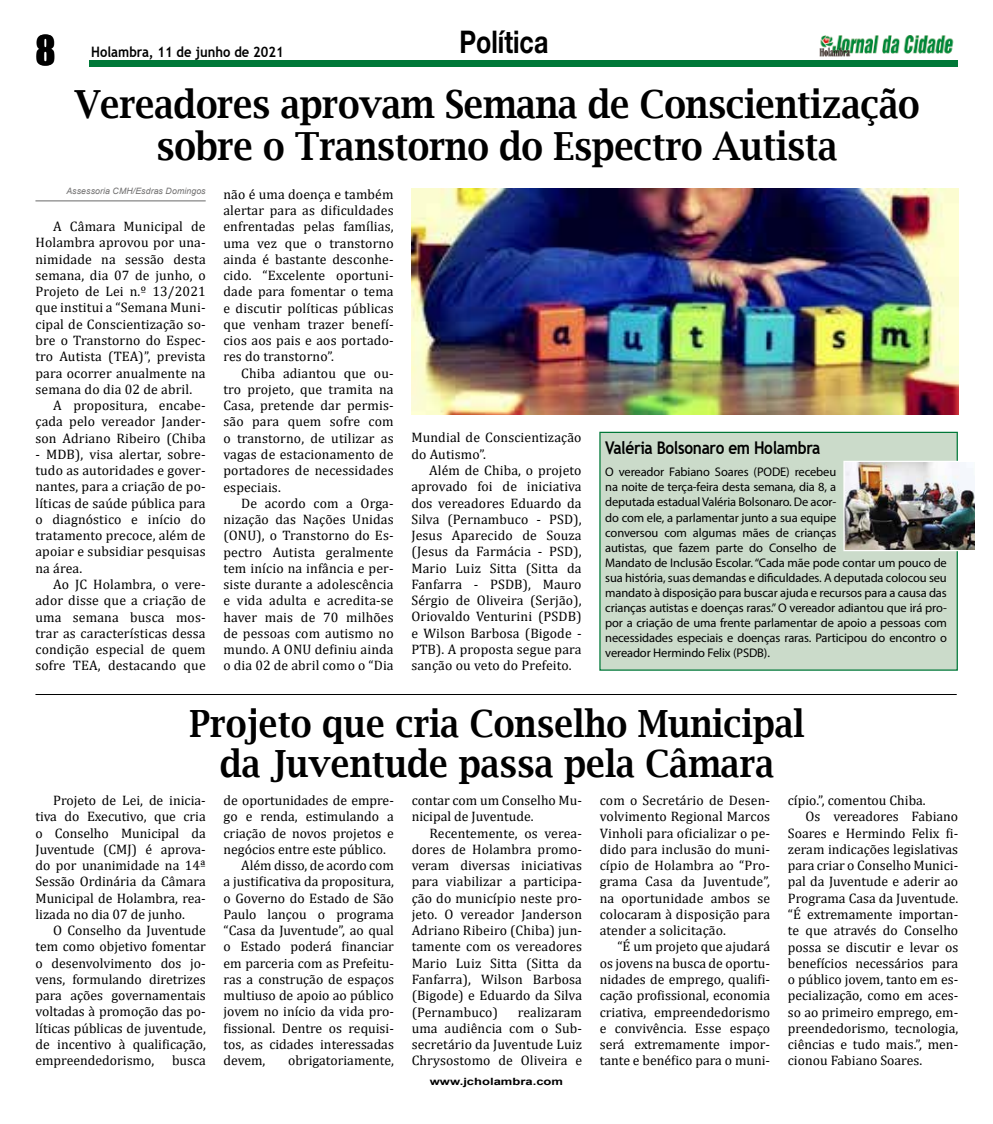
<style>
.page{position:relative;width:993px;height:1124px;background:#fff}
.page>*{position:absolute;margin:0;border:0;box-sizing:border-box;transform-origin:0 0}
.t1{font:600 38.75px/41.2px "Lucida Bright";letter-spacing:-.01em;color:#000;text-align:center;scale:.9 1}
.t2{font:600 37.5px/40px "Lucida Bright";color:#000;text-align:center;scale:.9 1}
.t3{font:37.5px "Impact";color:#000}
.t4{font:700 31.25px "Helvetica Neue";color:#000;scale:.8 1}
.t5{font:700 17.5px "Trebuchet MS";letter-spacing:-.02em;color:#000;scale:.88 1}
.t6{font:700 14.38px "Trebuchet MS";color:#000;scale:.9 1}
.t7{font:13.75px/16.2px "Cambria";color:#000;text-align:justify}
.t8{font:12.5px/15px "Myriad Pro";letter-spacing:-.01em;color:#000}
.t9{font:700 10px "Arial";color:#000;scale:1.3 1}
.t10{font:italic 8.75px "Arial";letter-spacing:.01em;color:#706f6f}
</style>
<div class="page">
<div style="left:89px;top:60px;width:868px;height:7px;background:#007838"></div>
<img style="left:819px;top:35px;width:135px;height:22px">
<hr style="left:35px;top:200px;width:171px;height:1px;background:#878787">
<hr style="left:35px;top:694px;width:921px;height:1px;background:#000">
<img style="left:411px;top:188px;width:546px;height:226px">
<div style="left:599px;top:431px;width:358px;height:239px;background:#cbdbca;border:1px solid #007838"></div>
<img style="left:845px;top:462px;width:129px;height:87px">
<div style="left:843px;top:460px;width:135px;height:91px;border:1px solid #fff"></div>
<img style="left:974px;top:460px;width:4px;height:91px">
<h2 class="t3" style="left:35px;top:21px;width:22px">8</h2>
<h3 class="t4" style="left:459px;top:22px;width:113px">Política</h3>
<h1 class="t1" style="left:74px;top:84px;width:940px">Vereadores aprovam Semana de Conscientização sobre o Transtorno do Espectro Autista</h1>
<p class="t6" style="left:91px;top:43px;width:215px">Holambra, 11 de junho de 2021</p>
<p class="t10" style="left:66px;top:186px;width:141px">Assessoria CMH/Esdras Domingos</p>
<p class="t7" style="left:53px;top:218px;width:154px">A Câmara Municipal de</p>
<p class="t7" style="left:35px;top:234px;width:172px">Holambra aprovou por una-</p>
<p class="t7" style="left:35px;top:251px;width:172px">nimidade na sessão desta</p>
<p class="t7" style="left:35px;top:267px;width:172px">semana, dia 07 de junho, o</p>
<p class="t7" style="left:35px;top:283px;width:172px">Projeto de Lei n.º 13/2021</p>
<p class="t7" style="left:35px;top:299px;width:172px">que institui a “Semana Muni-</p>
<p class="t7" style="left:35px;top:316px;width:172px">cipal de Conscientização so-</p>
<p class="t7" style="left:35px;top:332px;width:172px">bre o Transtorno do Espec-</p>
<p class="t7" style="left:35px;top:348px;width:172px">tro Autista (TEA)”, prevista</p>
<p class="t7" style="left:35px;top:364px;width:172px">para ocorrer anualmente na</p>
<p class="t7" style="left:35px;top:381px;width:158px">semana do dia 02 de abril.</p>
<p class="t7" style="left:53px;top:397px;width:154px">A propositura, encabe-</p>
<p class="t7" style="left:35px;top:413px;width:172px">çada pelo vereador Jander-</p>
<p class="t7" style="left:35px;top:429px;width:172px">son Adriano Ribeiro (Chiba</p>
<p class="t7" style="left:35px;top:446px;width:172px">- MDB), visa alertar, sobre&shy;tudo as autoridades e gover&shy;nantes, para a criação de po&shy;líticas de saúde pública para o diagnóstico e início do tratamento precoce, além de apoiar e subsidiar pesquisas na área.</p>
<p class="t7" style="left:35px;top:576px;width:172px;text-indent:18px">Ao JC Holambra, o vere&shy;ador disse que a criação de uma semana busca mos&shy;trar as características dessa condição especial de quem sofre TEA, destacando que</p>
<p class="t7" style="left:223px;top:186px;width:172px">não é uma doença e também alertar para as dificuldades enfrentadas pelas famílias, uma vez que o transtorno ainda é bastante desconhe&shy;cido. “Excelente oportuni&shy;dade para fomentar o tema e discutir políticas públicas que venham trazer benefí&shy;cios aos pais e aos portado&shy;res do transtorno”.</p>
<p class="t7" style="left:223px;top:365px;width:172px;text-indent:18px">Chiba adiantou que ou&shy;tro projeto, que tramita na Casa, pretende dar permis&shy;são para quem sofre com o transtorno, de utilizar as vagas de estacionamento de portadores de necessidades especiais.</p>
<p class="t7" style="left:223px;top:495px;width:172px;text-indent:18px">De acordo com a Orga&shy;nização das Nações Unidas (ONU), o Transtorno do Es&shy;pectro Autista geralmente tem início na infância e per&shy;siste durante a adolescência e vida adulta e acredita-se haver mais de 70 milhões de pessoas com autismo no mundo. A ONU definiu ainda o dia 02 de abril como o “Dia</p>
<p class="t7" style="left:411px;top:429px;width:172px">Mundial de Conscientização do Autismo”.</p>
<p class="t7" style="left:411px;top:462px;width:172px;text-indent:18px">Além de Chiba, o projeto aprovado foi de iniciativa dos vereadores Eduardo da Silva (Pernambuco - PSD), Jesus Aparecido de Souza (Jesus da Farmácia - PSD), Mario Luiz Sitta (Sitta da Fanfarra - PSDB), Mauro Sérgio de Oliveira (Serjão), Oriovaldo Venturini (PSDB) e Wilson Barbosa (Bigode - PTB). A proposta segue para sanção ou veto do Prefeito.</p>
<p class="t5" style="left:605px;top:437px;width:246px">Valéria Bolsonaro em Holambra</p>
<p class="t8" style="left:605px;top:464px;width:343px">O vereador Fabiano Soares (PODE) recebeu<br>na noite de terça-feira desta semana, dia 8, a<br>deputada estadual Valéria Bolsonaro. De acor-<br>do com ele, a parlamentar junto a sua equipe<br>conversou com algumas mães de crianças<br>autistas, que fazem parte do Conselho de<br>Mandato de Inclusão Escolar. “Cada mãe pode contar um pouco de sua história, suas demandas e dificuldades. A deputada colocou seu mandato à disposição para buscar ajuda e recursos para a causa das crianças autistas e doenças raras.” O vereador adiantou que irá pro&shy;por a criação de uma frente parlamentar de apoio a pessoas com necessidades especiais e doenças raras. Participou do encontro o vereador Hermindo Felix (PSDB).</p>
<h2 class="t2" style="left:189px;top:703px;width:684px">Projeto que cria Conselho Municipal da Juventude passa pela Câmara</h2>
<p class="t7" style="left:35px;top:792px;width:172px;text-indent:18px">Projeto de Lei, de inicia&shy;tiva do Executivo, que cria o Conselho Municipal da Juventude (CMJ) é aprova&shy;do por unanimidade na 14ª Sessão Ordinária da Câmara Municipal de Holambra, rea&shy;lizada no dia 07 de junho.</p>
<p class="t7" style="left:35px;top:922px;width:172px;text-indent:18px">O Conselho da Juventude tem como objetivo fomentar o desenvolvimento dos jo&shy;vens, formulando diretrizes para ações governamentais voltadas à promoção das po&shy;líticas públicas de juventude, de incentivo à qualificação, empreendedorismo,</p>
<p class="t7" style="left:172px;top:1052px;width:35px">busca</p>
<p class="t7" style="left:223px;top:792px;width:172px">de oportunidades de empre-</p>
<p class="t7" style="left:223px;top:808px;width:172px">go e renda, estimulando a</p>
<p class="t7" style="left:223px;top:824px;width:172px">criação de novos projetos e</p>
<p class="t7" style="left:223px;top:840px;width:164px">negócios entre este público.</p>
<p class="t7" style="left:241px;top:857px;width:154px">Além disso, de acordo com</p>
<p class="t7" style="left:223px;top:873px;width:172px">a justificativa da propositura,</p>
<p class="t7" style="left:223px;top:889px;width:172px">o Governo do Estado de São</p>
<p class="t7" style="left:223px;top:905px;width:172px">Paulo lançou o programa</p>
<p class="t7" style="left:223px;top:922px;width:172px">“Casa da Juventude”, ao qual</p>
<p class="t7" style="left:223px;top:938px;width:172px">o Estado poderá financiar</p>
<p class="t7" style="left:223px;top:954px;width:172px">em parceria com as Prefeitu-</p>
<p class="t7" style="left:223px;top:970px;width:172px">ras a construção de espaços</p>
<p class="t7" style="left:223px;top:987px;width:172px">multiuso de apoio ao público</p>
<p class="t7" style="left:223px;top:1003px;width:172px">jovem no início da vida pro-</p>
<p class="t7" style="left:223px;top:1019px;width:172px">fissional. Dentre os requisi-</p>
<p class="t7" style="left:223px;top:1035px;width:172px">tos, as cidades interessadas</p>
<p class="t7" style="left:223px;top:1052px;width:43px">devem,</p>
<p class="t7" style="left:288px;top:1052px;width:107px">obrigatoriamente,</p>
<p class="t7" style="left:411px;top:792px;width:172px">contar com um Conselho Mu&shy;nicipal de Juventude.</p>
<p class="t7" style="left:411px;top:824px;width:172px;text-indent:18px">Recentemente, os verea&shy;dores de Holambra promo&shy;veram diversas iniciativas para viabilizar a participa&shy;ção do município neste pro&shy;jeto. O vereador Janderson Adriano Ribeiro (Chiba) jun&shy;tamente com os vereadores Mario Luiz Sitta (Sitta da Fanfarra), Wilson Barbosa (Bigode) e Eduardo da Silva (Pernambuco)</p>
<p class="t7" style="left:411px;top:1003px;width:172px;text-indent:106px">realizaram uma audiência com o Sub&shy;secretário da Juventude Luiz Chrysostomo de Oliveira e</p>
<p class="t9" style="left:429px;top:1074px;width:104px">www.jcholambra.com</p>
<p class="t7" style="left:599px;top:792px;width:172px">com o Secretário de Desen&shy;volvimento Regional Marcos Vinholi para oficializar o pe&shy;dido para inclusão do muni&shy;cípio de Holambra ao “Pro&shy;grama Casa da Juventude”, na oportunidade ambos se colocaram à disposição para atender a solicitação.</p>
<p class="t7" style="left:599px;top:938px;width:172px;text-indent:18px">“É um projeto que ajudará os jovens na busca de oportu&shy;nidades de emprego, qualifi&shy;cação profissional, economia criativa, empreendedorismo e convivência. Esse espaço será extremamente impor&shy;tante e benéfico para o muni-</p>
<p class="t7" style="left:787px;top:792px;width:139px">cípio.”, comentou Chiba.</p>
<p class="t7" style="left:805px;top:808px;width:154px">Os vereadores Fabiano</p>
<p class="t7" style="left:787px;top:824px;width:172px">Soares e Hermindo Felix fi-</p>
<p class="t7" style="left:787px;top:841px;width:172px">zeram indicações legislativas</p>
<p class="t7" style="left:787px;top:857px;width:172px">para criar o Conselho Munici-</p>
<p class="t7" style="left:787px;top:873px;width:172px">pal da Juventude e aderir ao</p>
<p class="t7" style="left:787px;top:889px;width:172px">Programa Casa da Juventude.</p>
<p class="t7" style="left:787px;top:906px;width:172px">“É extremamente importan-</p>
<p class="t7" style="left:787px;top:922px;width:172px">te que através do Conselho</p>
<p class="t7" style="left:787px;top:938px;width:172px">possa se discutir e levar os</p>
<p class="t7" style="left:787px;top:954px;width:172px">benefícios necessários para</p>
<p class="t7" style="left:787px;top:971px;width:172px">o público jovem, tanto em es-</p>
<p class="t7" style="left:787px;top:987px;width:172px">pecialização, como em aces-</p>
<p class="t7" style="left:787px;top:1003px;width:172px">so ao primeiro emprego, em-</p>
<p class="t7" style="left:787px;top:1019px;width:172px">preendedorismo, tecnologia,</p>
<p class="t7" style="left:787px;top:1036px;width:172px">ciências e tudo mais.”, men-</p>
<p class="t7" style="left:787px;top:1052px;width:136px">cionou Fabiano Soares.</p>
</div>
